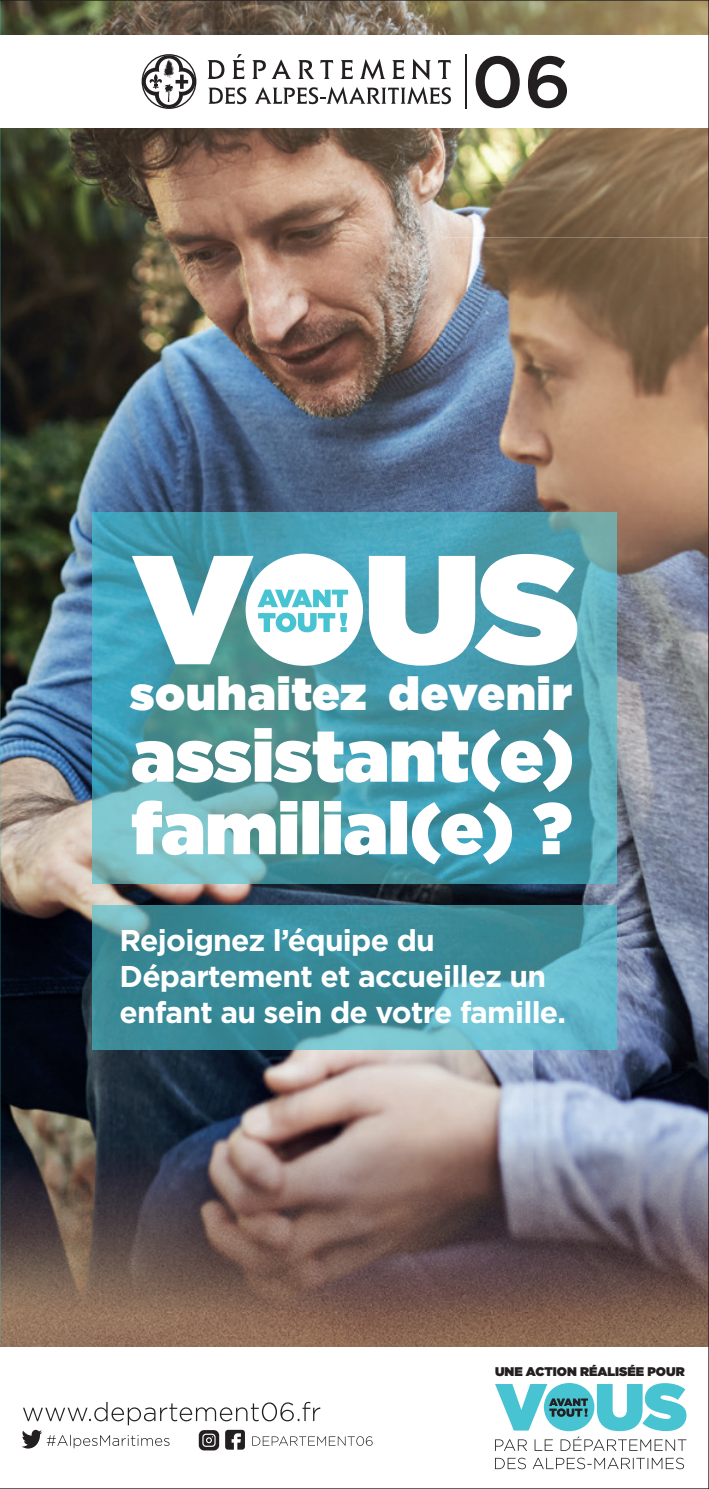
<style>
.page{position:relative;width:709px;height:1489px;background:#fff}
.page>*{position:absolute;margin:0;border:0;box-sizing:border-box;transform-origin:0 0}
.t1{font:900 46.25px "Gotham";letter-spacing:.02em;color:#fff}
.t2{font:700 30px/36px "Gotham";letter-spacing:-.025em;color:#fff}
.t3{font:900 12.5px "Gotham";color:#231f20}
</style>
<div class="page">
<img style="left:0;top:0;width:709px;height:1488px">
<h1 class="t1" style="left:130px;top:660px;width:443px">souhaitez devenir</h1>
<p class="t2" style="left:120px;top:922px;width:448px">Rejoignez l’équipe du<br>Département et accueillez un enfant au sein de votre famille.</p>
<p class="t3" style="left:495px;top:1361px;width:191px">UNE ACTION RÉALISÉE POUR</p>
</div>
